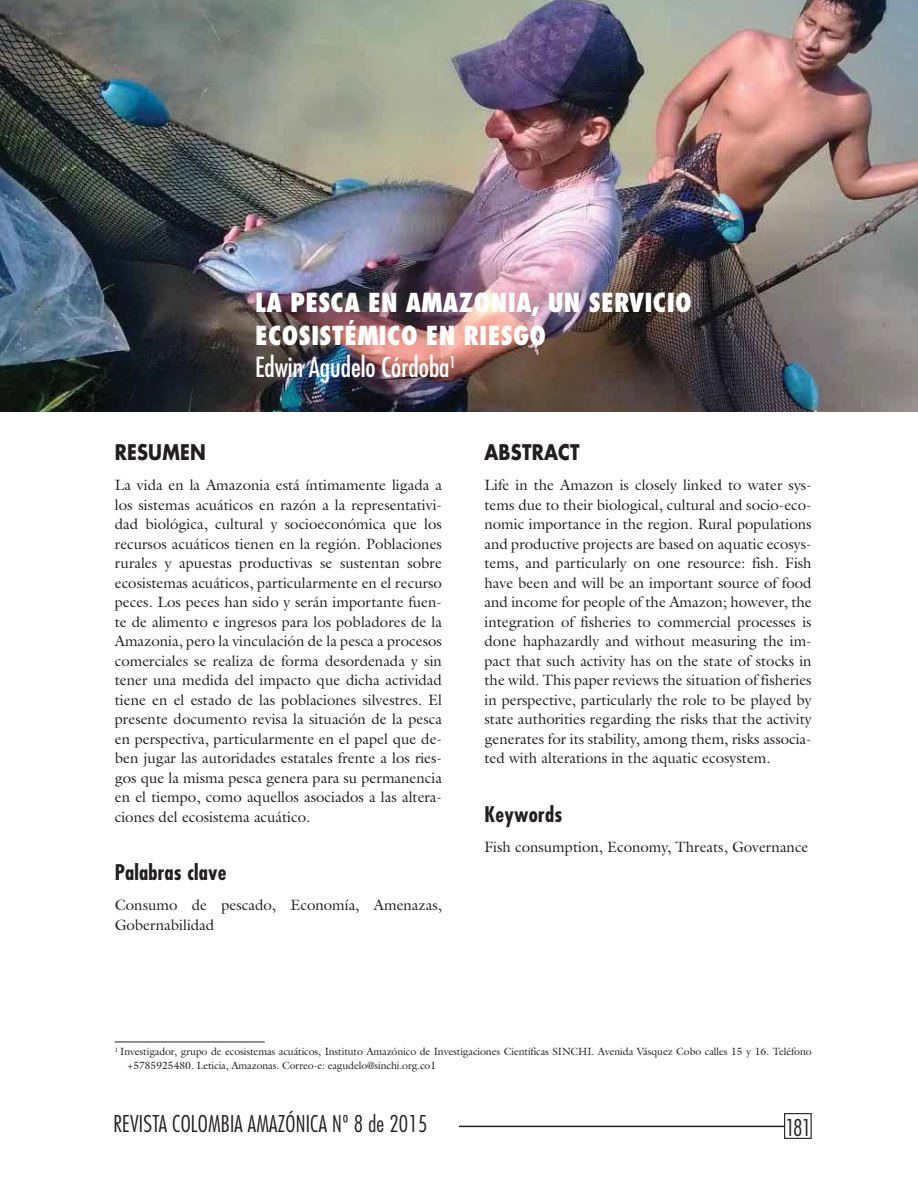
<style>
.page{position:relative;width:918px;height:1188px;background:#fff}
.page>*{position:absolute;margin:0;border:0;box-sizing:border-box;transform-origin:0 0}
.t1{font:condensed 27px "Futura Std";color:#fff}
.t2{font:800 condensed 25.5px/33px "Futura Std";letter-spacing:.01em;color:#fff}
.t3{font:300 condensed 22.5px "Futura Std";letter-spacing:.01em;color:#231f20}
.t4{font:700 condensed 21px "Futura Std";letter-spacing:.01em;color:#231f20}
.t5{font:700 21px "Futura Std";letter-spacing:.01em;color:#231f20;scale:.85 1}
.t6{font:15px/19.5px "Galliard Std";color:#231f20;text-align:justify}
.t7{font:10.5px/13.5px "Galliard Std";letter-spacing:-.01em;color:#231f20}
</style>
<div class="page">
<hr style="left:459px;top:1126px;width:325px;height:1px;background:#231f20">
<div style="left:784px;top:1113px;width:28px;height:26px;border:1px solid #231f20"></div>
<img style="left:0;top:0;width:918px;height:411px">
<hr style="left:115px;top:1042px;width:150px;height:1px;background:#231f20">
<h2 class="t2" style="left:255px;top:287px;width:438px">LA PESCA EN AMAZONIA, UN SERVICIO<br>ECOSISTÉMICO EN RIESGO</h2>
<h1 class="t1" style="left:255px;top:355px;width:202px">Edwin Agudelo Córdoba<sup>1</sup></h1>
<h3 class="t5" style="left:115px;top:441px;width:109px">RESUMEN</h3>
<p class="t6" style="left:115px;top:477px;width:329px">La vida en la Amazonia está íntimamente ligada a los sistemas acuáticos en razón a la representativi&shy;dad biológica, cultural y socioeconómica que los recursos acuáticos tienen en la región. Poblaciones rurales y apuestas productivas se sustentan sobre ecosistemas acuáticos, particularmente en el recurso peces. Los peces han sido y serán importante fuen&shy;te de alimento e ingresos para los pobladores de la Amazonia, pero la vinculación de la pesca a procesos comerciales se realiza de forma desordenada y sin tener una medida del impacto que dicha actividad tiene en el estado de las poblaciones silvestres. El presente documento revisa la situación de la pesca en perspectiva, particularmente en el papel que de&shy;ben jugar las autoridades estatales frente a los ries&shy;gos que la misma pesca genera para su permanencia en el tiempo, como aquellos asociados a las altera&shy;ciones del ecosistema acuático.</p>
<h3 class="t4" style="left:115px;top:861px;width:113px">Palabras clave</h3>
<p class="t6" style="left:115px;top:897px;width:329px">Consumo de pescado, Economía, Amenazas,<br>Gobernabilidad</p>
<h3 class="t5" style="left:485px;top:441px;width:113px">ABSTRACT</h3>
<p class="t6" style="left:485px;top:477px;width:329px">Life in the Amazon is closely linked to water sys&shy;tems due to their biological, cultural and socio-eco&shy;nomic importance in the region. Rural populations and productive projects are based on aquatic ecosys&shy;tems, and particularly on one resource: fish. Fish have been and will be an important source of food and income for people of the Amazon; however, the integration of fisheries to commercial processes is done haphazardly and without measuring the im&shy;pact that such activity has on the state of stocks in the wild. This paper reviews the situation of fisheries in perspective, particularly the role to be played by state authorities regarding the risks that the activity generates for its stability, among them, risks associa&shy;ted with alterations in the aquatic ecosystem.</p>
<h3 class="t4" style="left:485px;top:802px;width:79px">Keywords</h3>
<p class="t6" style="left:485px;top:838px;width:325px">Fish consumption, Economy, Threats, Governance</p>
<p class="t7" style="left:128px;top:1046px;width:686px;text-indent:-13px"><sup>1</sup> Investigador, grupo de ecosistemas acuáticos, Instituto Amazónico de Investigaciones Científicas SINCHI. Avenida Vásquez Cobo calles 15 y 16. Teléfono +5785925480. Leticia, Amazonas. Correo-e: eagudelo@sinchi.org.co1</p>
<h3 class="t3" style="left:113px;top:1111px;width:316px">REVISTA COLOMBIA AMAZÓNICA Nº 8 de 2015</h3>
<h3 class="t3" style="left:785px;top:1115px;width:27px">181</h3>
</div>
